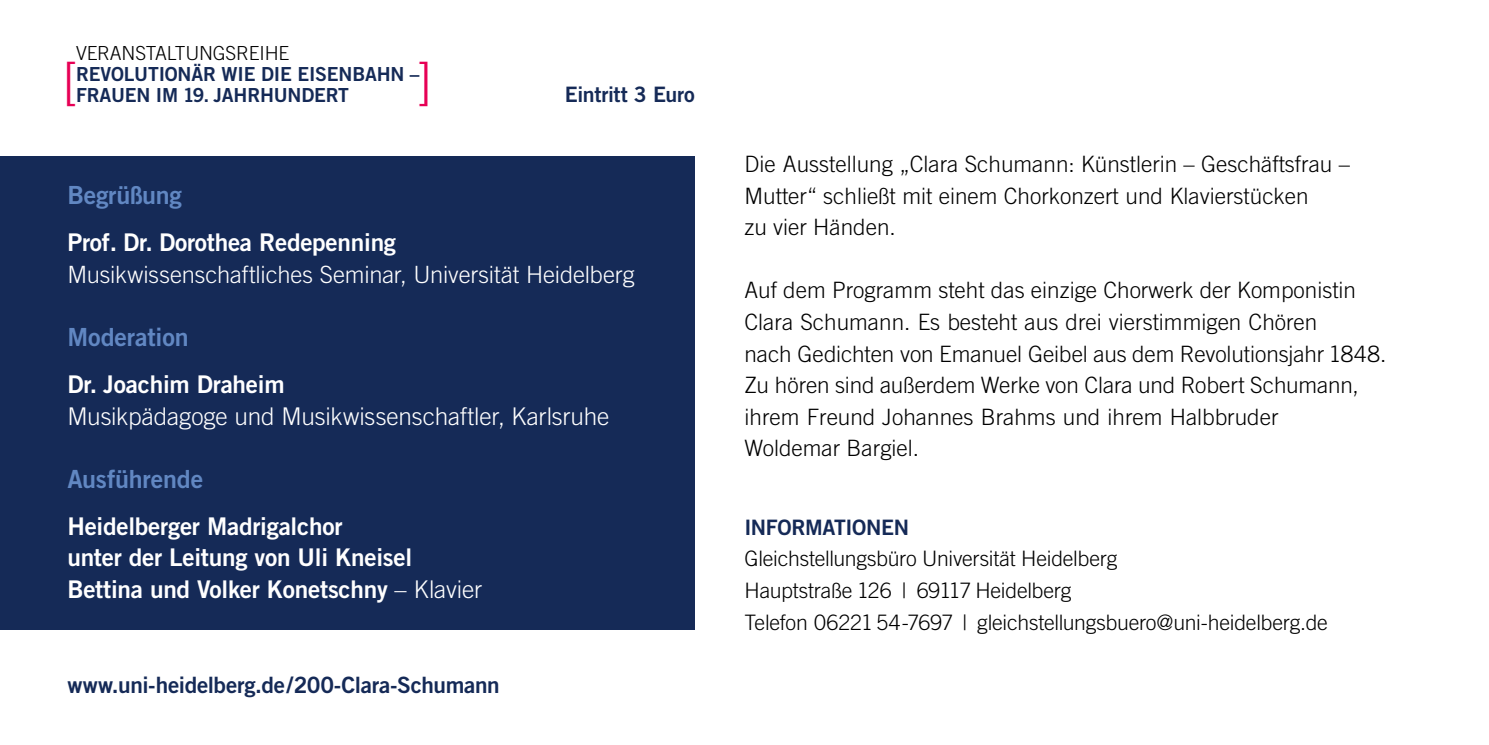
<style>
.page{position:relative;width:1489px;height:745px;background:#fff}
.page>*{position:absolute;margin:0;border:0;box-sizing:border-box;transform-origin:0 0}
.t1{font:300 49px "Helvetica Neue";color:#e70055}
.t2{font:25px "Trade Gothic LT Std Bd 2";letter-spacing:-.01em;color:#6187c2}
.t3{font:24.25px/31.5px "Trade Gothic LT Std Bd 2";letter-spacing:-.01em;color:#fff}
.t4{font:300 24.25px "Trade Gothic LT Std";letter-spacing:-.005em;color:#fff}
.t5{font:300 23.75px "Trade Gothic LT Std";letter-spacing:-.005em;color:#fff}
.t6{font:300 22.5px/31.5px "Trade Gothic LT Std";color:#000}
.t7{font:22.5px "Trade Gothic LT Std Bd 2";letter-spacing:-.015em;color:#152a57}
.t8{font:300 21.25px/31.5px "Trade Gothic LT Std";letter-spacing:-.01em;color:#000}
.t9{font:21.25px "Trade Gothic LT Std Bd 2";letter-spacing:-.015em;color:#152a57}
.t10{font:19.25px/21.2px "Trade Gothic LT Std Bd 2";letter-spacing:-.01em;color:#152a57}
.t11{font:300 19.25px "Trade Gothic LT Std";letter-spacing:-.01em;color:#000}
.s1{font-family:"Trade Gothic LT Std";font-weight:300}
</style>
<div class="page">
<div style="left:0;top:156px;width:694px;height:473px;background:#152a57"></div>
<p class="t11" style="left:76px;top:41px;width:215px">VERANSTALTUNGSREIHE</p>
<p class="t10" style="left:76px;top:63px;width:345px">REVOLUTIONÄR WIE DIE EISENBAHN –<br>FRAUEN IM 19. JAHRHUNDERT</p>
<h1 class="t1" style="left:63px;top:40px;width:13px">[</h1>
<h1 class="t1" style="left:419px;top:40px;width:13px">]</h1>
<p class="t9" style="left:565px;top:81px;width:131px">Eintritt 3 Euro</p>
<p class="t2" style="left:67px;top:179px;width:116px">Begrüßung</p>
<p class="t3" style="left:67px;top:226px;width:330px">Prof. Dr. Dorothea Redepenning</p>
<p class="t5" style="left:67px;top:260px;width:568px">Musikwissenschaftliches Seminar, Universität Heidelberg</p>
<p class="t2" style="left:67px;top:321px;width:123px">Moderation</p>
<p class="t3" style="left:67px;top:368px;width:219px">Dr. Joachim Draheim</p>
<p class="t4" style="left:67px;top:401px;width:543px">Musikpädagoge und Musikwissenschaftler, Karlsruhe</p>
<p class="t6" style="left:744px;top:148px;width:607px">Die Ausstellung „Clara Schumann: Künstlerin – Geschäftsfrau –<br>Mutter“ schließt mit einem Chorkonzert und Klavierstücken<br>zu vier Händen.</p>
<p class="t6" style="left:744px;top:274px;width:643px">Auf dem Programm steht das einzige Chorwerk der Komponistin Clara Schumann. Es besteht aus drei vierstimmigen Chören<br>nach Gedichten von Emanuel Geibel aus dem Revolutionsjahr 1848.<br>Zu hören sind außerdem Werke von Clara und Robert Schumann, ihrem Freund Johannes Brahms und ihrem Halbbruder<br>Woldemar Bargiel.</p>
<p class="t2" style="left:67px;top:463px;width:137px">Ausführende</p>
<p class="t3" style="left:67px;top:509px;width:416px">Heidelberger Madrigalchor<br>unter der Leitung von Uli Kneisel<br>Bettina und Volker Konetschny <span class="s1">– Klavier</span></p>
<p class="t9" style="left:744px;top:514px;width:166px">INFORMATIONEN</p>
<p class="t8" style="left:744px;top:542px;width:585px">Gleichstellungsbüro Universität Heidelberg<br>Hauptstraße 126 | 69117 Heidelberg<br>Telefon 06221 54-7697 | gleichstellungsbuero@uni-heidelberg.de</p>
<p class="t7" style="left:67px;top:670px;width:434px">www.uni-heidelberg.de/200-Clara-Schumann</p>
</div>
